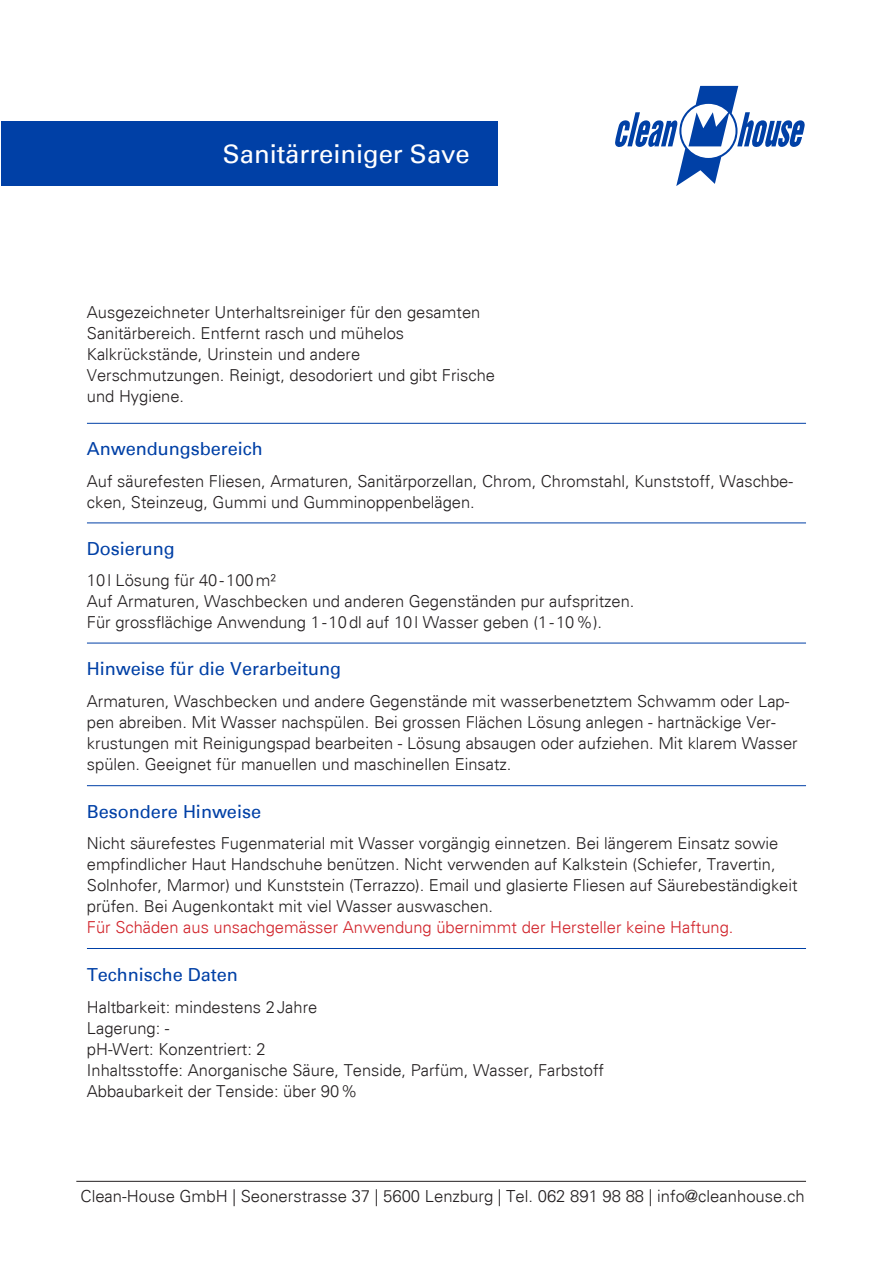
<style>
.page{position:relative;width:893px;height:1263px;background:#fff}
.page>*{position:absolute;margin:0;border:0;box-sizing:border-box;transform-origin:0 0}
.t1{font:25.5px "Univers";color:#fff}
.t2{font:18px "Univers";color:#0040a6}
.t3{font:300 16.65px "Univers";color:#231f20}
.t4{font:300 16.5px/21px "Univers";color:#231f20}
.t5{font:300 16.5px "Univers";color:#d1232a}
</style>
<div class="page">
<svg style="left:615px;top:86px;width:190px;height:100px"></svg>
<div style="left:1px;top:121px;width:496px;height:64px;background:#0040a6"></div>
<hr style="left:87px;top:423px;width:719px;height:1px;background:#0040a6">
<hr style="left:87px;top:523px;width:719px;height:1px;background:#0040a6">
<hr style="left:87px;top:643px;width:719px;height:1px;background:#0040a6">
<hr style="left:87px;top:785px;width:719px;height:1px;background:#0040a6">
<hr style="left:87px;top:948px;width:719px;height:1px;background:#0040a6">
<hr style="left:76px;top:1181px;width:730px;height:1px;background:#231f20">
<h1 class="t1" style="left:223px;top:139px;width:248px">Sanitärreiniger Save</h1>
<p class="t4" style="left:87px;top:302px;width:410px">Ausgezeichneter Unterhaltsreiniger für den gesamten Sanitärbereich. Entfernt rasch und mühelos Kalkrückstände, Urinstein und andere Verschmutzungen. Reinigt, desodoriert und gibt Frische und Hygiene.</p>
<p class="t2" style="left:87px;top:438px;width:178px">Anwendungsbereich</p>
<p class="t4" style="left:87px;top:470px;width:708px">Auf säurefesten Fliesen, Armaturen, Sanitärporzellan, Chrom, Chromstahl, Kunststoff, Waschbe&shy;cken, Steinzeug, Gummi und Gumminoppenbelägen.</p>
<p class="t2" style="left:87px;top:538px;width:90px">Dosierung</p>
<p class="t4" style="left:87px;top:570px;width:549px">10l Lösung für 40-100m²<br>Auf Armaturen, Waschbecken und anderen Gegenständen pur aufspritzen.<br>Für grossflächige Anwendung 1-10dl auf 10l Wasser geben (1-10%).</p>
<p class="t2" style="left:87px;top:658px;width:256px">Hinweise für die Verarbeitung</p>
<p class="t4" style="left:87px;top:690px;width:712px">Armaturen, Waschbecken und andere Gegenstände mit wasserbenetztem Schwamm oder Lap&shy;pen abreiben. Mit Wasser nachspülen. Bei grossen Flächen Lösung anlegen - hartnäckige Ver&shy;krustungen mit Reinigungspad bearbeiten - Lösung absaugen oder aufziehen. Mit klarem Wasser spülen. Geeignet für manuellen und maschinellen Einsatz.</p>
<p class="t2" style="left:87px;top:800px;width:176px">Besondere Hinweise</p>
<p class="t4" style="left:87px;top:833px;width:712px">Nicht säurefestes Fugenmaterial mit Wasser vorgängig einnetzen. Bei längerem Einsatz sowie empfindlicher Haut Handschuhe benützen. Nicht verwenden auf Kalkstein (Schiefer, Travertin, Solnhofer, Marmor) und Kunststein (Terrazzo). Email und glasierte Fliesen auf Säurebeständigkeit prüfen. Bei Augenkontakt mit viel Wasser auswaschen.</p>
<p class="t5" style="left:87px;top:917px;width:648px">Für Schäden aus unsachgemässer Anwendung übernimmt der Hersteller keine Haftung.</p>
<p class="t2" style="left:87px;top:964px;width:153px">Technische Daten</p>
<p class="t4" style="left:87px;top:996px;width:519px">Haltbarkeit: mindestens 2 Jahre<br>Lagerung: -<br>pH-Wert: Konzentriert: 2<br>Inhaltsstoffe: Anorganische Säure, Tenside, Parfüm, Wasser, Farbstoff Abbaubarkeit der Tenside: über 90 %</p>
<p class="t3" style="left:81px;top:1186px;width:726px">Clean-House GmbH | Seonerstrasse 37 | 5600 Lenzburg | Tel. 062 891 98 88 | info@cleanhouse.ch</p>
</div>
